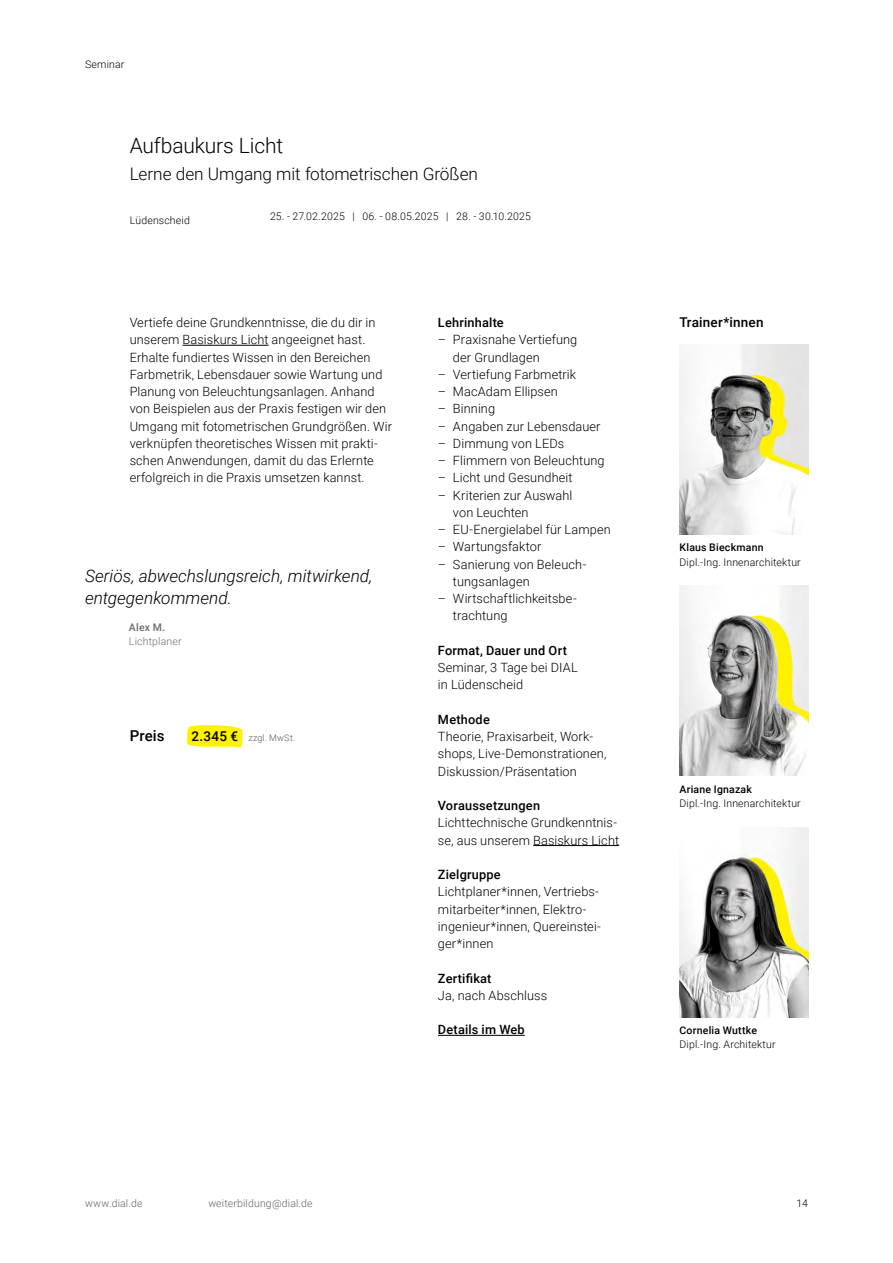
<style>
.page{position:relative;width:893px;height:1263px;background:#fff}
.page>*{position:absolute;margin:0;border:0;box-sizing:border-box;transform-origin:0 0}
.t1{font:300 21px "Roboto";letter-spacing:-.01em;color:#000}
.t2{font:italic 300 17.25px/22.5px "Roboto";letter-spacing:-.005em;color:#000}
.t3{font:300 17.25px "Roboto";letter-spacing:-.005em;color:#000}
.t4{font:500 15px "Roboto";letter-spacing:.005em;color:#000}
.t5{font:500 13.5px "Roboto";letter-spacing:.015em;color:#000}
.t6{font:300 12.75px/17.2px "Roboto";letter-spacing:.01em;color:#000}
.t7{font:500 12.75px "Roboto";letter-spacing:.015em;color:#000}
.t8{font:300 10.5px "Roboto";letter-spacing:.015em;color:#000}
.t9{font:500 10.5px "Roboto";letter-spacing:.02em;color:#000}
.t10{font:300 10.5px "Roboto";letter-spacing:.015em;color:#636363}
.t11{font:300 10.5px "Roboto";letter-spacing:.015em;color:#6e6e6e}
.t12{font:500 10.5px "Roboto";color:#6e6e6e}
.t13{font:300 9px "Roboto";letter-spacing:.025em;color:#575756}
.s1{font-weight:500;font-size:13.5px;color:#000}
</style>
<div class="page">
<hr style="left:183px;top:345px;width:86px;height:1px;background:#000">
<svg style="left:187px;top:725px;width:56px;height:23px"></svg>
<hr style="left:533px;top:845px;width:86px;height:1px;background:#000">
<hr style="left:438px;top:1035px;width:87px;height:1px;background:#000">
<img style="left:679px;top:344px;width:130px;height:190px">
<img style="left:679px;top:586px;width:130px;height:190px">
<img style="left:679px;top:827px;width:130px;height:190px">
<p class="t8" style="left:85px;top:57px;width:41px">Seminar</p>
<h1 class="t1" style="left:130px;top:131px;width:155px">Aufbaukurs Licht</h1>
<h2 class="t3" style="left:130px;top:162px;width:350px">Lerne den Umgang mit fotometrischen Größen</h2>
<p class="t8" style="left:270px;top:209px;width:262px">25. - 27.02.2025 | 06. - 08.05.2025 | 28. - 30.10.2025</p>
<p class="t8" style="left:130px;top:212px;width:62px">Lüdenscheid</p>
<p class="t6" style="left:130px;top:313px;width:264px">Vertiefe deine Grundkenntnisse, die du dir in unserem Basiskurs Licht angeeignet hast.<br>Erhalte fundiertes Wissen in den Bereichen Farbmetrik, Lebensdauer sowie Wartung und Planung von Beleuchtungsanlagen. Anhand von Beispielen aus der Praxis festigen wir den Umgang mit fotometrischen Grundgrößen. Wir verknüpfen theoretisches Wissen mit prakti&shy;schen Anwendungen, damit du das Erlernte erfolgreich in die Praxis umsetzen kannst.</p>
<h2 class="t2" style="left:85px;top:563px;width:289px">Seriös, abwechslungsreich, mitwirkend, entgegenkommend.</h2>
<p class="t12" style="left:129px;top:620px;width:38px">Alex M.</p>
<p class="t11" style="left:129px;top:634px;width:54px">Lichtplaner</p>
<p class="t4" style="left:130px;top:725px;width:36px">Preis</p>
<p class="t13" style="left:192px;top:732px;width:105px"><span class="s1">2.345 €</span> zzgl. MwSt.</p>
<p class="t7" style="left:438px;top:314px;width:67px">Lehrinhalte</p>
<p class="t6" style="left:453px;top:331px;width:126px;text-indent:-15px">– Praxisnahe Vertiefung der Grundlagen</p>
<p class="t6" style="left:438px;top:365px;width:140px">– Vertiefung Farbmetrik</p>
<p class="t6" style="left:438px;top:382px;width:121px">– MacAdam Ellipsen</p>
<p class="t6" style="left:438px;top:400px;width:59px">– Binning</p>
<p class="t6" style="left:438px;top:417px;width:164px">– Angaben zur Lebensdauer</p>
<p class="t6" style="left:438px;top:434px;width:128px">– Dimmung von LEDs</p>
<p class="t6" style="left:438px;top:451px;width:168px">– Flimmern von Beleuchtung</p>
<p class="t6" style="left:438px;top:469px;width:136px">– Licht und Gesundheit</p>
<p class="t6" style="left:453px;top:486px;width:121px;text-indent:-15px">– Kriterien zur Auswahl von Leuchten</p>
<p class="t6" style="left:438px;top:520px;width:174px">– EU-Energielabel für Lampen</p>
<p class="t6" style="left:438px;top:538px;width:105px">– Wartungsfaktor</p>
<p class="t6" style="left:453px;top:555px;width:135px;text-indent:-15px">– Sanierung von Beleuch&shy;tungsanlagen</p>
<p class="t6" style="left:453px;top:589px;width:125px;text-indent:-15px">– Wirtschaftlichkeitsbe&shy;trachtung</p>
<p class="t7" style="left:438px;top:641px;width:131px">Format, Dauer und Ort</p>
<p class="t6" style="left:438px;top:658px;width:141px">Seminar, 3 Tage bei DIAL in Lüdenscheid</p>
<p class="t7" style="left:438px;top:710px;width:53px">Methode</p>
<p class="t6" style="left:438px;top:727px;width:170px">Theorie, Praxisarbeit, Work&shy;shops, Live-Demonstrationen,<br>Diskussion/Präsentation</p>
<p class="t7" style="left:438px;top:797px;width:104px">Voraussetzungen</p>
<p class="t6" style="left:438px;top:814px;width:183px">Lichttechnische Grundkenntnis&shy;se, aus unserem Basiskurs Licht</p>
<p class="t7" style="left:438px;top:866px;width:64px">Zielgruppe</p>
<p class="t6" style="left:438px;top:883px;width:164px">Lichtplaner*innen, Vertriebs&shy;mitarbeiter*innen, Elektro&shy;ingenieur*innen, Quereinstei&shy;ger*innen</p>
<p class="t7" style="left:438px;top:969px;width:55px">Zertifikat</p>
<p class="t6" style="left:438px;top:986px;width:111px">Ja, nach Abschluss</p>
<p class="t7" style="left:438px;top:1021px;width:88px">Details im Web</p>
<p class="t5" style="left:679px;top:313px;width:86px">Trainer*innen</p>
<p class="t9" style="left:679px;top:540px;width:86px">Klaus Bieckmann</p>
<p class="t8" style="left:679px;top:554px;width:123px">Dipl.-Ing. Innenarchitektur</p>
<p class="t9" style="left:679px;top:782px;width:74px">Ariane Ignazak</p>
<p class="t8" style="left:679px;top:796px;width:123px">Dipl.-Ing. Innenarchitektur</p>
<p class="t9" style="left:679px;top:1023px;width:79px">Cornelia Wuttke</p>
<p class="t8" style="left:679px;top:1037px;width:98px">Dipl.-Ing. Architektur</p>
<p class="t10" style="left:85px;top:1196px;width:59px">www.dial.de</p>
<p class="t10" style="left:208px;top:1196px;width:106px">weiterbildung@dial.de</p>
<p class="t8" style="left:797px;top:1196px;width:13px">14</p>
</div>
